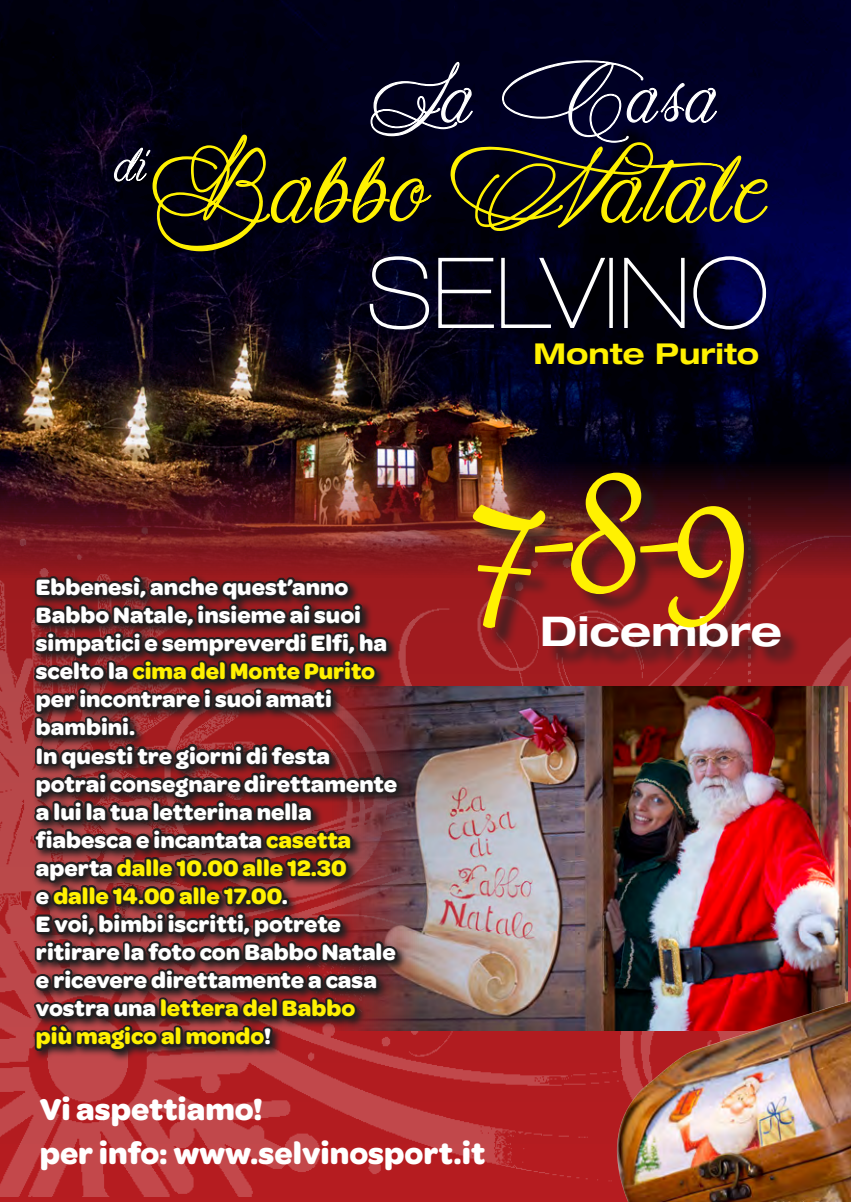
<style>
.page{position:relative;width:851px;height:1202px;background:#fff}
.page>*{position:absolute;margin:0;border:0;box-sizing:border-box;transform-origin:0 0}
.t1{font:219.6px "Aligotde Mirabelle";letter-spacing:.025em;color:#fff101}
.t2{font:500 176.2px "Grafolita Script";color:#fff101}
.t3{font:167px "Aligotde Mirabelle";letter-spacing:.025em;color:#fff}
.t4{font:111.8px "Aligotde Mirabelle";color:#fff}
.t5{font:900 expanded 96px "Helvetica Neue";letter-spacing:.025em;color:#fff}
.t6{font:700 expanded 41px "Helvetica Neue";color:#fff}
.t7{font:700 32.4px/44.2px "Omnes";color:#fff}
.t8{font:700 expanded 28.8px "Helvetica Neue";color:#fff101}
.t9{font:700 23.8px/28px "Omnes";color:#fff}
.s1{color:#fff101}
</style>
<div class="page">
<img style="left:0;top:579px;width:850px;height:617px">
<img style="left:0;top:0;width:850px;height:579px">
<div style="left:476px;top:476px;width:326px;height:193px;background:#231f20;opacity:.75"></div>
<svg style="left:114px;top:59px;width:653px;height:271px;background:#181721"></svg>
<img style="left:410px;top:686px;width:437px;height:345px">
<img style="left:466px;top:951px;width:384px;height:251px">
<svg style="left:32px;top:573px;width:378px;height:489px;background:#863b3e"></svg>
<svg style="left:29px;top:572px;width:372px;height:487px;background:#572527"></svg>
<h3 class="t3" style="left:369px;top:-35px;width:348px">La Casa</h3>
<h1 class="t1" style="left:152px;top:16px;width:615px">Babbo Natale</h1>
<h3 class="t4" style="left:116px;top:76px;width:32px">di</h3>
<h3 class="t5" style="left:367px;top:237px;width:402px">SELVINO</h3>
<p class="t9" style="left:36px;top:573px;width:362px">Ebbenesì, anche quest’anno<br>Babbo Natale, insieme ai suoi simpatici e sempreverdi Elfi, ha scelto la <span class="s1">cima del Monte Purito </span>per incontrare i suoi amati bambini.<br>In questi tre giorni di festa potrai consegnare direttamente a lui la tua letterina nella fiabesca e incantata <span class="s1">casetta </span>aperta <span class="s1">dalle 10.00 alle 12.30<br></span>e <span class="s1">dalle 14.00 alle 17.00</span>.<br>E voi, bimbi iscritti, potrete ritirare la foto con Babbo Natale e ricevere direttamente a casa vostra una <span class="s1">lettera del Babbo più magico al mondo</span>!</p>
<p class="t8" style="left:533px;top:336px;width:227px">Monte Purito</p>
<h2 class="t2" style="left:457px;top:415px;width:290px">7-8-9</h2>
<h3 class="t6" style="left:540px;top:606px;width:243px">Dicembre</h3>
<h3 class="t7" style="left:40px;top:1087px;width:447px">Vi aspettiamo!<br>per info: www.selvinosport.it</h3>
</div>
